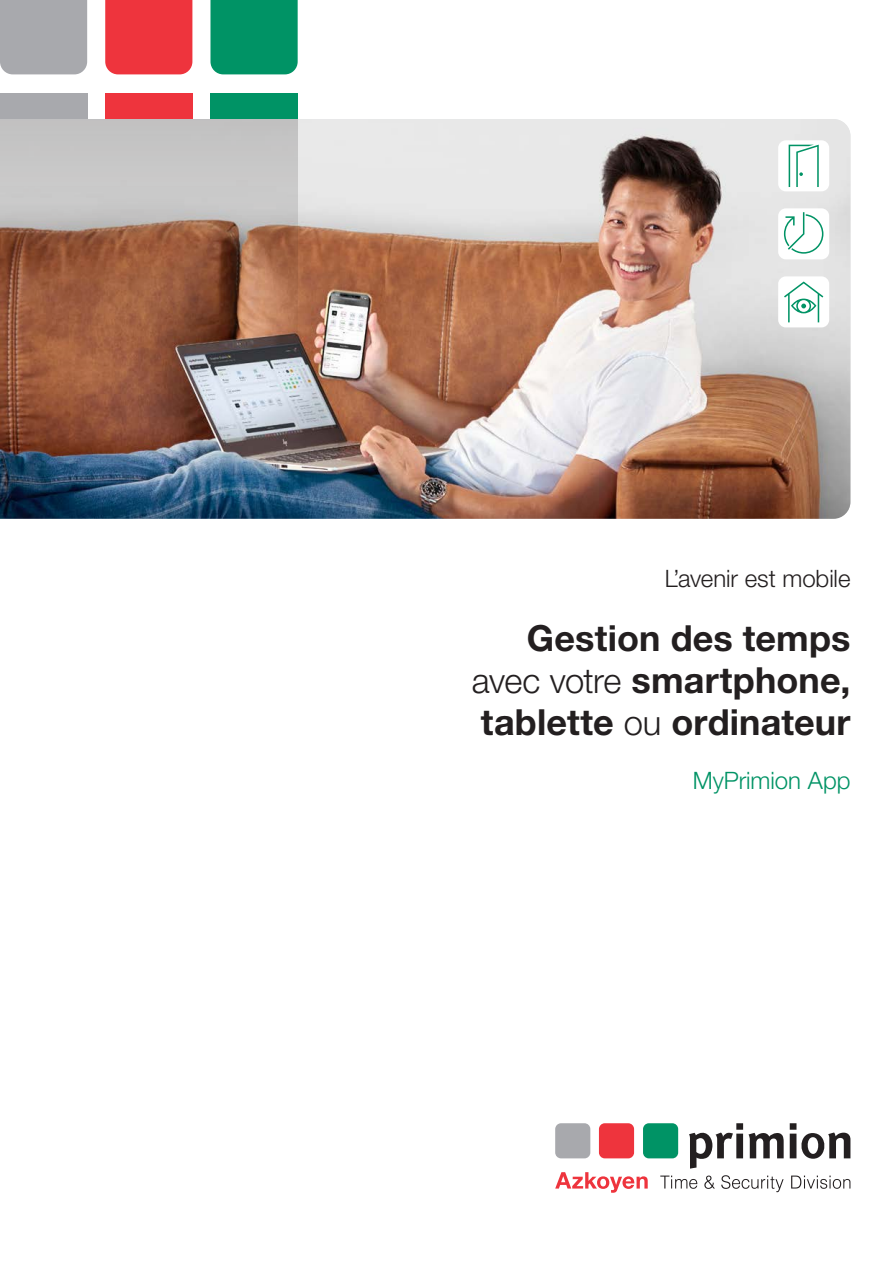
<style>
.page{position:relative;width:893px;height:1263px;background:#fff}
.page>*{position:absolute;margin:0;border:0;box-sizing:border-box;transform-origin:0 0}
.t1{font:700 36px/42px "Helvetica Neue LT Std";letter-spacing:.005em;color:#231f20;text-align:justify}
.t2{font:300 24px "Helvetica Neue LT Std";letter-spacing:-.005em;color:#231f20}
.t3{font:300 24px "Helvetica Neue LT Std";letter-spacing:-.005em;color:#009365}
.s1{font-weight:300;font-size:34.5px}
</style>
<div class="page">
<img style="left:0;top:119px;width:850px;height:400px">
<svg style="left:0;top:119px;width:298px;height:255px;background:#a9897a"></svg>
<div style="left:210px;top:94px;width:88px;height:25px;background:#009365"></div>
<div style="left:210px;top:0;width:88px;height:74px;background:#009365"></div>
<div style="left:105px;top:94px;width:87px;height:25px;background:#ee343d"></div>
<div style="left:105px;top:0;width:87px;height:74px;background:#ee343d"></div>
<div style="left:0;top:94px;width:87px;height:25px;background:#a8a9ad"></div>
<div style="left:0;top:0;width:87px;height:74px;background:#a8a9ad"></div>
<svg style="left:660px;top:1175px;width:37px;height:14px"></svg>
<svg style="left:704px;top:1175px;width:11px;height:14px"></svg>
<svg style="left:721px;top:1175px;width:63px;height:17px"></svg>
<svg style="left:791px;top:1175px;width:59px;height:14px"></svg>
<div style="left:643px;top:1123px;width:35px;height:35px;background:#009365;border-radius:6px"></div>
<div style="left:599px;top:1123px;width:35px;height:35px;background:#ee343d;border-radius:6px"></div>
<div style="left:555px;top:1123px;width:35px;height:35px;background:#a8a9ad;border-radius:6px"></div>
<svg style="left:689px;top:1123px;width:161px;height:46px"></svg>
<svg style="left:555px;top:1172px;width:93px;height:21px"></svg>
<div style="left:778px;top:276px;width:51px;height:51px;background:#fff;border-radius:8px"></div>
<svg style="left:784px;top:281px;width:39px;height:41px"></svg>
<div style="left:778px;top:140px;width:51px;height:51px;background:#fff;border-radius:8px"></div>
<svg style="left:789px;top:145px;width:30px;height:42px"></svg>
<div style="left:778px;top:208px;width:51px;height:51px;background:#fff;border-radius:8px"></div>
<svg style="left:784px;top:212px;width:39px;height:42px"></svg>
<p class="t2" style="left:665px;top:564px;width:187px">L’avenir est mobile</p>
<p class="t1" style="left:472px;top:616px;width:380px;text-indent:55px">Gestion des temps <span class="s1">avec votre</span> smartphone, tablette <span class="s1">ou</span> ordinateur</p>
<p class="t3" style="left:693px;top:766px;width:159px">MyPrimion App</p>
</div>
